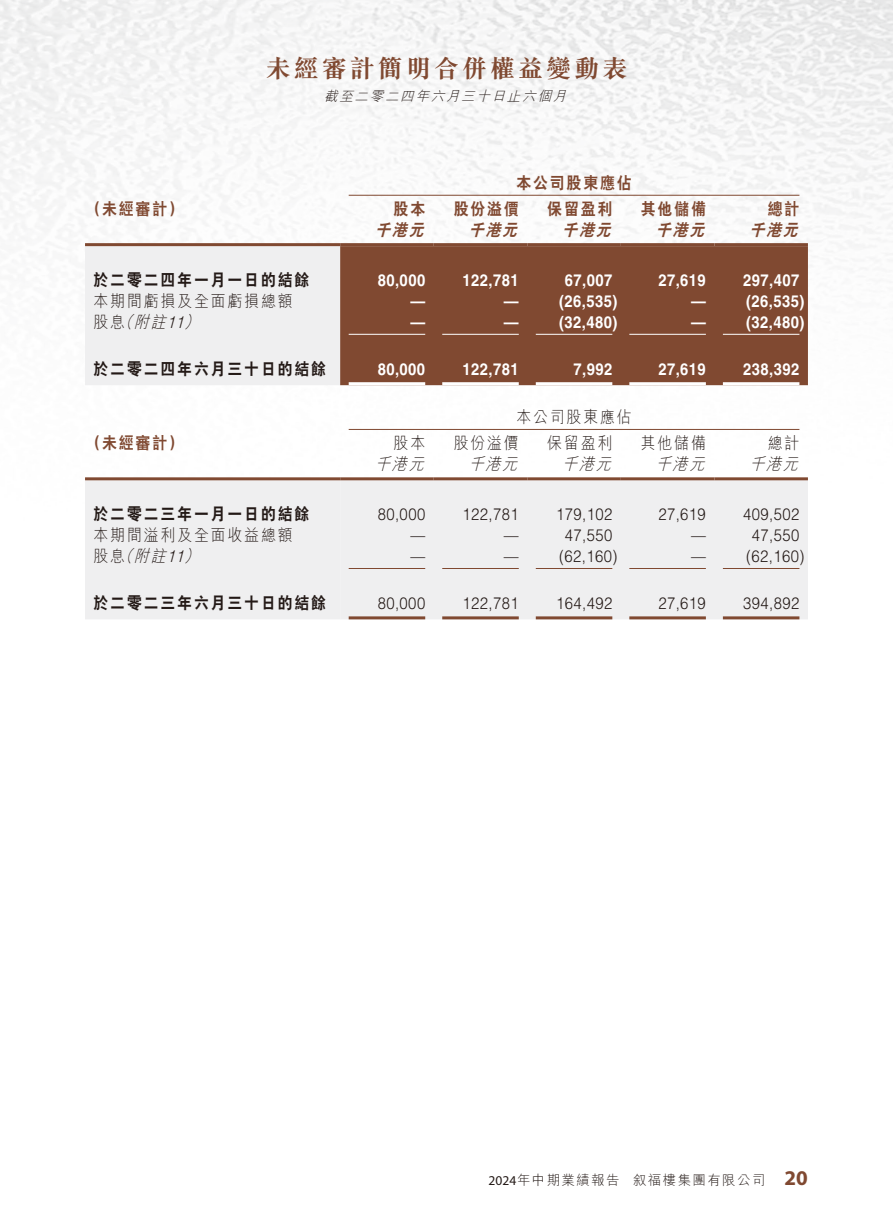
<style>
.page{position:relative;width:893px;height:1212px;background:#fff}
.page>*{position:absolute;margin:0;border:0;box-sizing:border-box;transform-origin:0 0}
.t1{font:700 25.5px "M Sung HK";letter-spacing:.1em;color:#804931}
.t2{font:700 16.5px "Helvetica LT Std";letter-spacing:.03em;color:#fff;scale:.9 1}
.t3{font:300 16.5px "Helvetica LT Std";letter-spacing:.03em;color:#231916;scale:.9 1}
.t4{font:800 16.5px "C Hei 2 HK";letter-spacing:.13em;color:#231916;scale:.9 1}
.t5{font:300 16.5px "M Hei HK";letter-spacing:.13em;color:#231916;scale:.9 1}
.t6{font:800 16.5px "C Hei 2 HK";letter-spacing:.13em;color:#804931;scale:.9 1}
.t7{font:italic 300 16.5px "M Hei HK";color:#231916;scale:.9 1}
.t8{font:italic 800 16.5px "C Hei 2 HK";color:#804931;scale:.9 1}
.t9{font:300 13.5px "M Hei HK";letter-spacing:.1em;color:#231916}
.t10{font:italic 300 13.5px "M Hei HK";color:#231916}
.s1{font-style:normal}
.s2{font-family:"Helvetica LT Std"}
.s3{font-family:"Myriad Pro";font-weight:400}
.s4{font-family:"Myriad Pro";font-weight:700;font-size:21px;color:#804931}
</style>
<div class="page">
<img style="left:0;top:0;width:893px;height:620px">
<div style="left:85px;top:246px;width:255px;height:139px;background:#efeff0"></div>
<div style="left:340px;top:246px;width:468px;height:139px;background:#804931"></div>
<hr style="left:349px;top:195px;width:450px;height:1px;background:#804931">
<hr style="left:85px;top:243px;width:255px;height:3px;background:#804931">
<hr style="left:340px;top:243px;width:94px;height:3px;background:#804931">
<hr style="left:434px;top:243px;width:93px;height:3px;background:#804931">
<hr style="left:527px;top:243px;width:94px;height:3px;background:#804931">
<hr style="left:621px;top:243px;width:93px;height:3px;background:#804931">
<hr style="left:714px;top:243px;width:94px;height:3px;background:#804931">
<hr style="left:349px;top:334px;width:76px;height:1px;background:#fff">
<hr style="left:442px;top:334px;width:77px;height:1px;background:#fff">
<hr style="left:536px;top:334px;width:76px;height:1px;background:#fff">
<hr style="left:629px;top:334px;width:77px;height:1px;background:#fff">
<hr style="left:723px;top:334px;width:76px;height:1px;background:#fff">
<hr style="left:349px;top:382px;width:76px;height:3px;background:#fff">
<hr style="left:442px;top:382px;width:77px;height:3px;background:#fff">
<hr style="left:536px;top:382px;width:76px;height:3px;background:#fff">
<hr style="left:629px;top:382px;width:77px;height:3px;background:#fff">
<hr style="left:723px;top:382px;width:76px;height:3px;background:#fff">
<div style="left:85px;top:480px;width:255px;height:139px;background:#efeff0"></div>
<div style="left:340px;top:480px;width:468px;height:139px;background:#efeff0"></div>
<hr style="left:349px;top:429px;width:450px;height:1px;background:#804931">
<hr style="left:85px;top:477px;width:255px;height:3px;background:#804931">
<hr style="left:340px;top:477px;width:94px;height:3px;background:#804931">
<hr style="left:434px;top:477px;width:93px;height:3px;background:#804931">
<hr style="left:527px;top:477px;width:94px;height:3px;background:#804931">
<hr style="left:621px;top:477px;width:93px;height:3px;background:#804931">
<hr style="left:714px;top:477px;width:94px;height:3px;background:#804931">
<hr style="left:349px;top:568px;width:76px;height:1px;background:#804931">
<hr style="left:442px;top:568px;width:77px;height:1px;background:#804931">
<hr style="left:536px;top:568px;width:76px;height:1px;background:#804931">
<hr style="left:629px;top:568px;width:77px;height:1px;background:#804931">
<hr style="left:723px;top:568px;width:76px;height:1px;background:#804931">
<hr style="left:349px;top:616px;width:76px;height:3px;background:#804931">
<hr style="left:442px;top:616px;width:77px;height:3px;background:#804931">
<hr style="left:536px;top:616px;width:76px;height:3px;background:#804931">
<hr style="left:629px;top:616px;width:77px;height:3px;background:#804931">
<hr style="left:723px;top:616px;width:76px;height:3px;background:#804931">
<h1 class="t1" style="left:265px;top:56px;width:364px">未經審計簡明合併權益變動表</h1>
<p class="t10" style="left:324px;top:89px;width:247px">截至二零二四年六月三十日止六個月</p>
<p class="t6" style="left:516px;top:175px;width:130px">本公司股東應佔</p>
<p class="t6" style="left:86px;top:200px;width:109px">（未經審計）</p>
<p class="t6" style="left:394px;top:200px;width:37px">股本</p>
<p class="t6" style="left:454px;top:200px;width:74px">股份溢價</p>
<p class="t6" style="left:547px;top:200px;width:74px">保留盈利</p>
<p class="t6" style="left:641px;top:200px;width:74px">其他儲備</p>
<p class="t6" style="left:768px;top:200px;width:37px">總計</p>
<p class="t8" style="left:375px;top:221px;width:60px">千港元</p>
<p class="t8" style="left:469px;top:221px;width:60px">千港元</p>
<p class="t8" style="left:562px;top:221px;width:60px">千港元</p>
<p class="t8" style="left:656px;top:221px;width:60px">千港元</p>
<p class="t8" style="left:749px;top:221px;width:60px">千港元</p>
<p class="t4" style="left:94px;top:272px;width:241px">於二零二四年一月一日的結餘</p>
<p class="t2" style="left:378px;top:270px;width:54px">80,000</p>
<p class="t2" style="left:463px;top:270px;width:64px">122,781</p>
<p class="t2" style="left:565px;top:270px;width:54px">67,007</p>
<p class="t2" style="left:658px;top:270px;width:54px">27,619</p>
<p class="t2" style="left:743px;top:270px;width:64px">297,407</p>
<p class="t5" style="left:94px;top:293px;width:223px">本期間虧損及全面虧損總額</p>
<p class="t2" style="left:410px;top:291px;width:18px">—</p>
<p class="t2" style="left:504px;top:291px;width:18px">—</p>
<p class="t2" style="left:559px;top:291px;width:66px">(26,535)</p>
<p class="t2" style="left:691px;top:291px;width:18px">—</p>
<p class="t2" style="left:746px;top:291px;width:66px">(26,535)</p>
<p class="t7" style="left:94px;top:314px;width:123px"><span class="s1">股息</span>（附註<span class="s2">11</span>）</p>
<p class="t2" style="left:410px;top:312px;width:18px">—</p>
<p class="t2" style="left:504px;top:312px;width:18px">—</p>
<p class="t2" style="left:559px;top:312px;width:66px">(32,480)</p>
<p class="t2" style="left:691px;top:312px;width:18px">—</p>
<p class="t2" style="left:746px;top:312px;width:66px">(32,480)</p>
<p class="t4" style="left:94px;top:360px;width:260px">於二零二四年六月三十日的結餘</p>
<p class="t2" style="left:378px;top:359px;width:54px">80,000</p>
<p class="t2" style="left:463px;top:359px;width:64px">122,781</p>
<p class="t2" style="left:573px;top:359px;width:45px">7,992</p>
<p class="t2" style="left:658px;top:359px;width:54px">27,619</p>
<p class="t2" style="left:743px;top:359px;width:64px">238,392</p>
<p class="t5" style="left:516px;top:409px;width:130px">本公司股東應佔</p>
<p class="t6" style="left:86px;top:434px;width:109px">（未經審計）</p>
<p class="t5" style="left:394px;top:434px;width:37px">股本</p>
<p class="t5" style="left:454px;top:434px;width:74px">股份溢價</p>
<p class="t5" style="left:547px;top:434px;width:74px">保留盈利</p>
<p class="t5" style="left:641px;top:434px;width:74px">其他儲備</p>
<p class="t5" style="left:768px;top:434px;width:37px">總計</p>
<p class="t7" style="left:375px;top:455px;width:60px">千港元</p>
<p class="t7" style="left:469px;top:455px;width:60px">千港元</p>
<p class="t7" style="left:562px;top:455px;width:60px">千港元</p>
<p class="t7" style="left:656px;top:455px;width:60px">千港元</p>
<p class="t7" style="left:749px;top:455px;width:60px">千港元</p>
<p class="t4" style="left:94px;top:506px;width:241px">於二零二三年一月一日的結餘</p>
<p class="t3" style="left:378px;top:504px;width:54px">80,000</p>
<p class="t3" style="left:463px;top:504px;width:64px">122,781</p>
<p class="t3" style="left:556px;top:504px;width:64px">179,102</p>
<p class="t3" style="left:658px;top:504px;width:54px">27,619</p>
<p class="t3" style="left:743px;top:504px;width:64px">409,502</p>
<p class="t5" style="left:94px;top:527px;width:223px">本期間溢利及全面收益總額</p>
<p class="t3" style="left:410px;top:525px;width:18px">—</p>
<p class="t3" style="left:504px;top:525px;width:18px">—</p>
<p class="t3" style="left:565px;top:525px;width:54px">47,550</p>
<p class="t3" style="left:691px;top:525px;width:18px">—</p>
<p class="t3" style="left:752px;top:525px;width:54px">47,550</p>
<p class="t7" style="left:94px;top:548px;width:123px"><span class="s1">股息</span>（附註<span class="s2">11</span>）</p>
<p class="t3" style="left:410px;top:546px;width:18px">—</p>
<p class="t3" style="left:504px;top:546px;width:18px">—</p>
<p class="t3" style="left:559px;top:546px;width:66px">(62,160)</p>
<p class="t3" style="left:691px;top:546px;width:18px">—</p>
<p class="t3" style="left:746px;top:546px;width:66px">(62,160)</p>
<p class="t4" style="left:94px;top:594px;width:260px">於二零二三年六月三十日的結餘</p>
<p class="t3" style="left:378px;top:593px;width:54px">80,000</p>
<p class="t3" style="left:463px;top:593px;width:64px">122,781</p>
<p class="t3" style="left:556px;top:593px;width:64px">164,492</p>
<p class="t3" style="left:658px;top:593px;width:54px">27,619</p>
<p class="t3" style="left:743px;top:593px;width:64px">394,892</p>
<p class="t9" style="left:489px;top:1173px;width:321px"><span class="s3">2024</span>年中期業績報告 叙福樓集團有限公司 <span class="s4">20</span></p>
</div>
